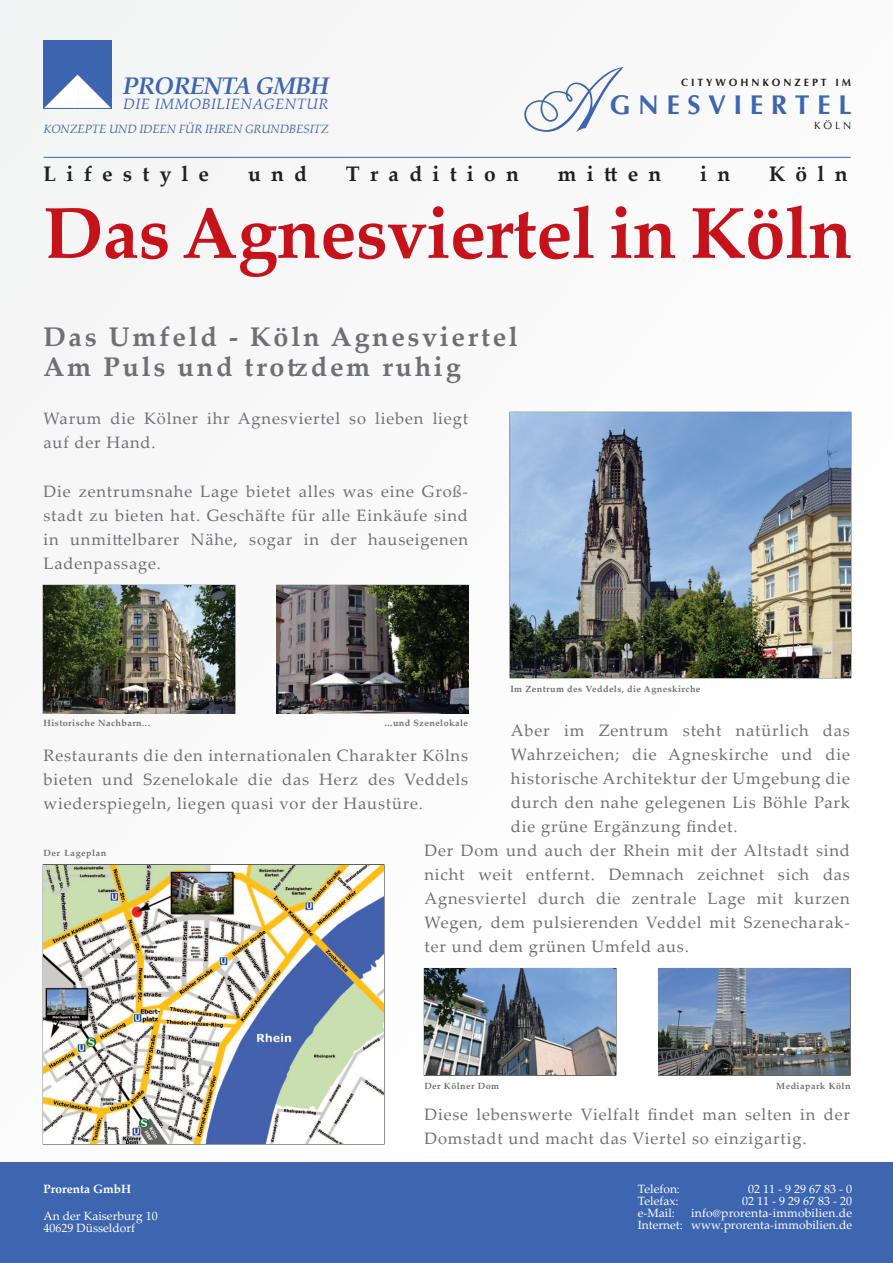
<style>
.page{position:relative;width:893px;height:1263px;background:#fff}
.page>*{position:absolute;margin:0;border:0;box-sizing:border-box;transform-origin:0 0}
.t1{font:700 72px "Palatino Linotype";letter-spacing:-.01em;color:#c6131b}
.t2{font:700 27px/30.2px "Palatino Linotype";letter-spacing:.1em;color:#6f7073}
.t3{font:700 27px "CG Omega";color:#3d65b0}
.t4{font:italic 700 24px "Palatino Linotype";letter-spacing:-.035em;color:#3d65b0}
.t5{font:700 21px "Palatino Linotype";letter-spacing:.49em;color:#231f20}
.t6{font:16.5px/24px "Palatino Linotype";letter-spacing:.05em;color:#6f7073;text-align:justify}
.t7{font:italic 15px "Palatino Linotype";letter-spacing:.03em;color:#3d65b0}
.t8{font:12px/12px "Palatino Linotype";color:#fff}
.t9{font:italic 12px "Palatino Linotype";letter-spacing:-.015em;color:#3d65b0}
.t10{font:700 12px "Palatino Linotype";color:#fff}
.t11{font:700 10.5px "CG Omega";color:#231f20}
.t12{font:10.5px "CG Omega";color:#231f20}
.t13{font:700 9px "Palatino Linotype";letter-spacing:.05em;color:#6f7073}
</style>
<div class="page">
<div style="left:0;top:0;width:893px;height:1167px;background:#fafafa"></div>
<div style="left:0;top:1162px;width:893px;height:101px;background:#3d65b0"></div>
<img style="left:44px;top:40px;width:68px;height:68px">
<hr style="left:44px;top:157px;width:807px;height:1px;background:#3d65b0">
<svg style="left:524px;top:67px;width:99px;height:65px"></svg>
<img style="left:510px;top:413px;width:340px;height:264px">
<img style="left:44px;top:865px;width:340px;height:279px">
<img style="left:44px;top:585px;width:191px;height:128px">
<img style="left:277px;top:585px;width:191px;height:128px">
<svg style="left:658px;top:968px;width:193px;height:108px"></svg>
<img style="left:659px;top:969px;width:191px;height:106px">
<img style="left:424px;top:969px;width:192px;height:106px">
<h3 class="t4" style="left:123px;top:69px;width:208px">PRORENTA GMBH</h3>
<p class="t7" style="left:123px;top:93px;width:207px">DIE IMMOBILIENAGENTUR</p>
<p class="t9" style="left:44px;top:121px;width:287px">KONZEPTE UND IDEEN FÜR IHREN GRUNDBESITZ</p>
<p class="t11" style="left:681px;top:75px;width:171px">C I T Y W O H N K O N Z E P T I M</p>
<h2 class="t3" style="left:610px;top:88px;width:243px">G N E S V I E R T E L</h2>
<p class="t12" style="left:814px;top:119px;width:39px">K Ö L N</p>
<p class="t5" style="left:44px;top:159px;width:167px">Lifestyle</p>
<p class="t5" style="left:248px;top:159px;width:60px">und</p>
<p class="t5" style="left:346px;top:159px;width:175px">Tradition</p>
<p class="t5" style="left:558px;top:159px;width:105px">mitten</p>
<p class="t5" style="left:700px;top:159px;width:32px">i n</p>
<p class="t5" style="left:769px;top:159px;width:80px">Köln</p>
<h1 class="t1" style="left:44px;top:182px;width:810px">Das Agnesviertel in Köln</h1>
<h2 class="t2" style="left:43px;top:321px;width:476px">Das Umfeld - Köln Agnesviertel<br>Am Puls und trotzdem ruhig</h2>
<p class="t6" style="left:44px;top:406px;width:426px">Warum die Kölner ihr Agnesviertel so lieben liegt auf der Hand.</p>
<p class="t6" style="left:44px;top:478px;width:426px">Die zentrumsnahe Lage bietet alles was eine Groß&shy;stadt zu bieten hat. Geschäfte für alle Einkäufe sind in unmittelbarer Nähe, sogar in der hauseigenen Ladenpassage.</p>
<p class="t13" style="left:44px;top:716px;width:108px">Historische Nachbarn...</p>
<p class="t13" style="left:385px;top:716px;width:85px">...und Szenelokale</p>
<p class="t6" style="left:44px;top:742px;width:426px">Restaurants die den internationalen Charakter Kölns bieten und Szenelokale die das Herz des Veddels wiederspiegeln, liegen quasi vor der Haustüre.</p>
<p class="t13" style="left:510px;top:682px;width:192px">Im Zentrum des Veddels, die Agneskirche</p>
<p class="t6" style="left:511px;top:718px;width:340px">Aber im Zentrum steht natürlich das Wahrzeichen; die Agneskirche und die historische Architektur der Umgebung die durch den nahe gelegenen Lis Böhle Park die grüne Ergänzung findet.</p>
<p class="t13" style="left:44px;top:846px;width:64px">Der Lageplan</p>
<p class="t10" style="left:44px;top:1181px;width:89px">Prorenta GmbH</p>
<p class="t8" style="left:44px;top:1209px;width:116px">An der Kaiserburg 10<br>40629 Düsseldorf</p>
<p class="t6" style="left:424px;top:838px;width:427px">Der Dom und auch der Rhein mit der Altstadt sind nicht weit entfernt. Demnach zeichnet sich das Agnesviertel durch die zentrale Lage mit kurzen Wegen, dem pulsierenden Veddel mit Szenecharak&shy;ter und dem grünen Umfeld aus.</p>
<p class="t13" style="left:424px;top:1079px;width:76px">Der Kölner Dom</p>
<p class="t13" style="left:776px;top:1079px;width:76px">Mediapark Köln</p>
<p class="t6" style="left:424px;top:1102px;width:427px">Diese lebenswerte Vielfalt findet man selten in der<br>Domstadt und macht das Viertel so einzigartig.</p>
<p class="t8" style="left:638px;top:1183px;width:47px">Telefon:<br>Telefax: e-Mail:<br>Internet:</p>
<p class="t8" style="left:691px;top:1183px;width:163px;text-align:right">02 11 - 9 29 67 83 - 0<br>02 11 - 9 29 67 83 - 20 info@prorenta-immobilien.de www.prorenta-immobilien.de</p>
</div>
